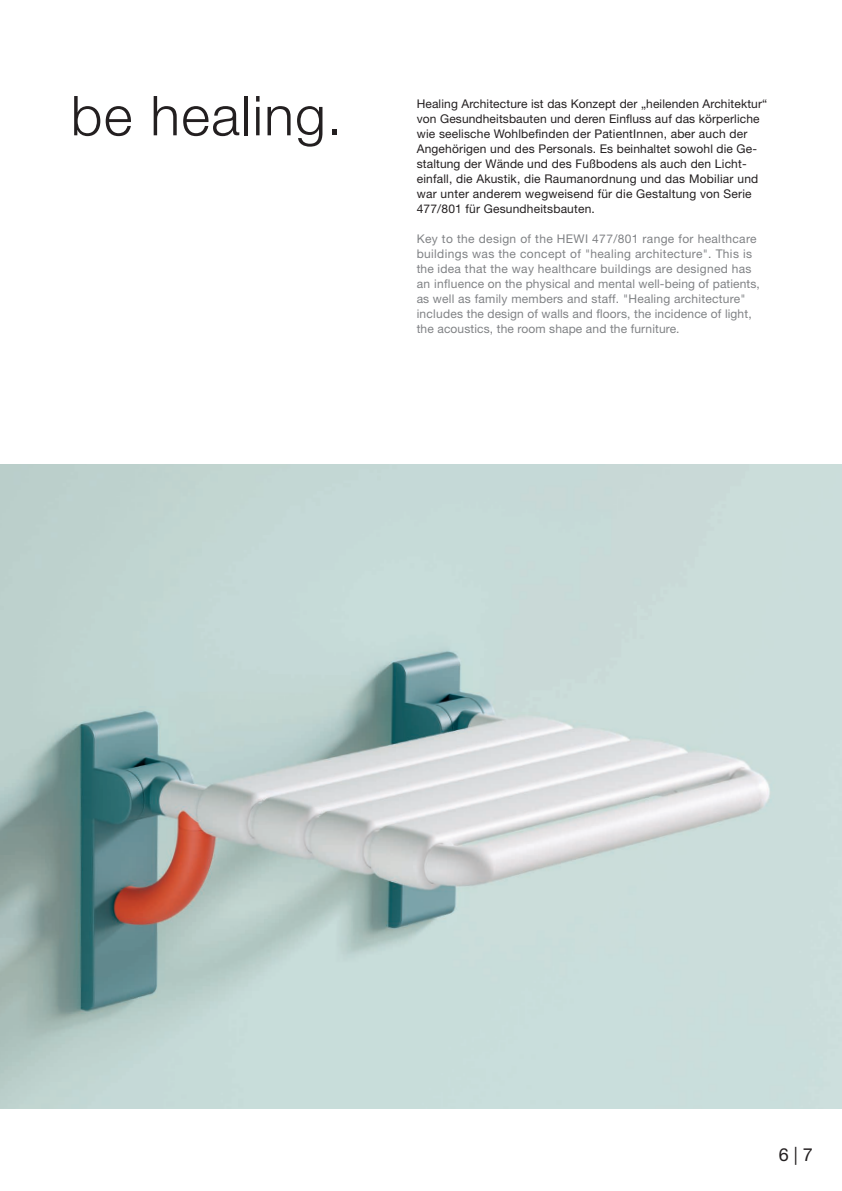
<style>
.page{position:relative;width:842px;height:1191px;background:#fff}
.page>*{position:absolute;margin:0;border:0;box-sizing:border-box;transform-origin:0 0}
.t1{font:300 55px "Helvetica Neue LT Pro";letter-spacing:.025em;color:#231f20}
.t2{font:18px "Helvetica Neue LT Pro";color:#231f20}
.t3{font:12px/15px "Helvetica Neue LT Pro";letter-spacing:.015em;color:#231f20}
.t4{font:12px/15px "Helvetica Neue LT Pro";letter-spacing:.02em;color:#808285}
</style>
<div class="page">
<img style="left:0;top:464px;width:842px;height:644px">
<h1 class="t1" style="left:71px;top:82px;width:273px">be healing.</h1>
<p class="t3" style="left:417px;top:96px;width:352px">Healing Architecture ist das Konzept der „heilenden Architektur“ von Gesundheitsbauten und deren Einfluss auf das körperliche wie seelische Wohlbefinden der PatientInnen, aber auch der Angehörigen und des Personals. Es beinhaltet sowohl die Ge&shy;staltung der Wände und des Fußbodens als auch den Licht&shy;einfall, die Akustik, die Raumanordnung und das Mobiliar und war unter anderem wegweisend für die Gestaltung von Serie 477/801 für Gesundheitsbauten.</p>
<p class="t4" style="left:417px;top:231px;width:345px">Key to the design of the HEWI 477/801 range for healthcare buildings was the concept of "healing architecture". This is the idea that the way healthcare buildings are designed has an influence on the physical and mental well-being of patients, as well as family members and staff. "Healing architecture" includes the design of walls and floors, the incidence of light, the acoustics, the room shape and the furniture.</p>
<h2 class="t2" style="left:779px;top:1143px;width:36px">6 | 7</h2>
</div>
